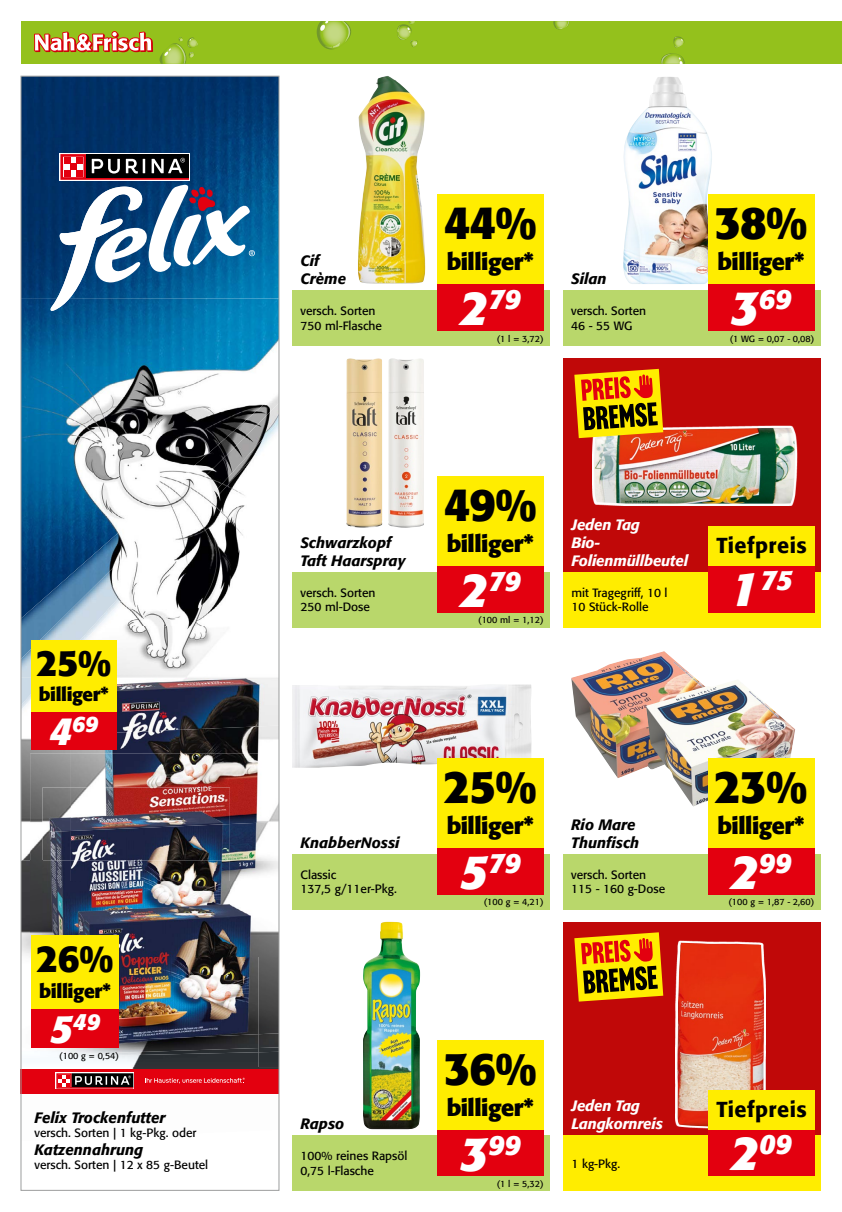
<style>
.page{position:relative;width:842px;height:1212px;background:#fff}
.page>*{position:absolute;margin:0;border:0;box-sizing:border-box;transform-origin:0 0}
.t1{font:700 45.75px "Formata";letter-spacing:-.02em;color:#000}
.t2{font:700 37.8px "Formata";color:#000}
.t3{font:700 36.75px "Formata";color:#000}
.t4{font:italic 700 28.05px "Formata";color:#fff}
.t5{font:700 23.25px "Formata";letter-spacing:-.02em;color:#000}
.t6{font:italic 700 23.1px "Formata";color:#fff}
.t7{font:italic 700 22.5px "Formata";color:#fff}
.t8{font:500 21.6px "Formata";letter-spacing:.02em;color:#000}
.t9{font:700 19.2px "Formata";letter-spacing:-.02em;color:#000}
.t10{font:700 18.6px "Formata";letter-spacing:-.02em;color:#000}
.t11{font:italic 500 15px/18px "Formata";color:#000}
.t12{font:italic 500 15px/18px "Formata";letter-spacing:-.01em;color:#fff}
.t13{font:12px/14.4px "Formata";color:#000}
.t14{font:9px "Formata";color:#000}
.s1{font-size:38.55px}
.s2{font-size:39.6px}
.s3{font-size:48px}
</style>
<div class="page">
<div style="left:21px;top:21px;width:821px;height:43px;background:#94c11c"></div>
<svg style="left:160px;top:37px;width:38px;height:27px"></svg>
<svg style="left:553px;top:21px;width:16px;height:9px"></svg>
<svg style="left:397px;top:21px;width:21px;height:26px"></svg>
<svg style="left:661px;top:36px;width:24px;height:28px"></svg>
<svg style="left:317px;top:21px;width:34px;height:28px"></svg>
<svg style="left:34px;top:32px;width:119px;height:20px"></svg>
<img style="left:358px;top:76px;width:67px;height:208px">
<img style="left:623px;top:77px;width:89px;height:207px">
<img style="left:388px;top:358px;width:36px;height:169px">
<img style="left:346px;top:358px;width:36px;height:169px">
<img style="left:292px;top:684px;width:240px;height:84px">
<img style="left:571px;top:651px;width:125px;height:127px">
<img style="left:646px;top:679px;width:149px;height:127px">
<img style="left:363px;top:922px;width:57px;height:207px">
<div style="left:292px;top:290px;width:258px;height:55px;background:#b9d76b"></div>
<div style="left:563px;top:290px;width:258px;height:55px;background:#b9d76b"></div>
<div style="left:292px;top:572px;width:258px;height:55px;background:#b9d76b"></div>
<div style="left:292px;top:854px;width:258px;height:55px;background:#b9d76b"></div>
<div style="left:563px;top:854px;width:258px;height:55px;background:#b9d76b"></div>
<div style="left:292px;top:1135px;width:258px;height:56px;background:#b9d76b"></div>
<div style="left:437px;top:284px;width:107px;height:47px;background:#e3000f"></div>
<div style="left:437px;top:195px;width:107px;height:89px;background:#ffed00"></div>
<div style="left:708px;top:284px;width:106px;height:47px;background:#e3000f"></div>
<div style="left:708px;top:195px;width:106px;height:89px;background:#ffed00"></div>
<div style="left:437px;top:566px;width:107px;height:46px;background:#e3000f"></div>
<div style="left:437px;top:476px;width:107px;height:90px;background:#ffed00"></div>
<div style="left:437px;top:848px;width:107px;height:46px;background:#e3000f"></div>
<div style="left:437px;top:758px;width:107px;height:90px;background:#ffed00"></div>
<div style="left:708px;top:848px;width:106px;height:46px;background:#e3000f"></div>
<div style="left:708px;top:758px;width:106px;height:90px;background:#ffed00"></div>
<div style="left:437px;top:1129px;width:107px;height:47px;background:#e3000f"></div>
<div style="left:437px;top:1040px;width:107px;height:89px;background:#ffed00"></div>
<img style="left:23px;top:78px;width:254px;height:313px">
<div style="left:60px;top:153px;width:130px;height:28px;background:#fff"></div>
<svg style="left:50px;top:154px;width:205px;height:157px"></svg>
<img style="left:23px;top:678px;width:8px;height:31px">
<img style="left:117px;top:678px;width:160px;height:47px">
<img style="left:23px;top:738px;width:48px;height:84px">
<img style="left:30px;top:754px;width:41px;height:69px">
<img style="left:71px;top:725px;width:206px;height:97px">
<img style="left:42px;top:787px;width:188px;height:44px">
<img style="left:23px;top:1093px;width:254px;height:1px">
<img style="left:63px;top:1058px;width:214px;height:11px">
<img style="left:63px;top:1056px;width:214px;height:2px">
<img style="left:56px;top:1034px;width:221px;height:22px">
<img style="left:23px;top:860px;width:8px;height:97px">
<img style="left:23px;top:852px;width:7px;height:8px">
<img style="left:258px;top:931px;width:19px;height:103px">
<img style="left:30px;top:838px;width:12px;height:118px">
<img style="left:230px;top:822px;width:47px;height:59px">
<img style="left:42px;top:831px;width:29px;height:104px">
<img style="left:71px;top:824px;width:159px;height:57px">
<img style="left:71px;top:1056px;width:187px;height:12px">
<img style="left:71px;top:1054px;width:187px;height:2px">
<img style="left:71px;top:1042px;width:187px;height:12px">
<img style="left:119px;top:956px;width:139px;height:86px">
<img style="left:230px;top:881px;width:28px;height:75px">
<img style="left:71px;top:881px;width:159px;height:94px">
<img style="left:50px;top:298px;width:20px;height:13px">
<img style="left:23px;top:391px;width:254px;height:12px">
<img style="left:23px;top:403px;width:254px;height:275px">
<img style="left:46px;top:421px;width:231px;height:219px">
<img style="left:98px;top:429px;width:179px;height:197px">
<img style="left:51px;top:626px;width:226px;height:52px">
<div style="left:21px;top:1069px;width:258px;height:24px;background:#e3000f"></div>
<svg style="left:133px;top:1073px;width:1px;height:16px"></svg>
<svg style="left:56px;top:1073px;width:77px;height:16px"></svg>
<svg style="left:145px;top:1078px;width:100px;height:5px"></svg>
<div style="left:563px;top:922px;width:258px;height:269px;background:#c00808"></div>
<div style="left:563px;top:358px;width:258px;height:269px;background:#c00808"></div>
<div style="left:563px;top:1135px;width:258px;height:56px;background:#ffed00"></div>
<div style="left:563px;top:572px;width:258px;height:55px;background:#ffed00"></div>
<div style="left:708px;top:566px;width:106px;height:46px;background:#e3000f"></div>
<div style="left:708px;top:526px;width:106px;height:40px;background:#ffed00"></div>
<svg style="left:574px;top:932px;width:89px;height:69px;background:#c37f03"></svg>
<img style="left:592px;top:426px;width:205px;height:80px">
<img style="left:594px;top:428px;width:201px;height:76px">
<svg style="left:574px;top:369px;width:89px;height:69px;background:#c48205"></svg>
<img style="left:675px;top:941px;width:91px;height:188px">
<img style="left:677px;top:943px;width:87px;height:184px">
<div style="left:708px;top:1129px;width:106px;height:47px;background:#e3000f"></div>
<div style="left:708px;top:1090px;width:106px;height:39px;background:#ffed00"></div>
<div style="left:31px;top:712px;width:86px;height:37px;background:#e3000f"></div>
<div style="left:31px;top:640px;width:86px;height:72px;background:#ffed00"></div>
<div style="left:31px;top:1009px;width:88px;height:39px;background:#e3000f"></div>
<div style="left:31px;top:935px;width:88px;height:74px;background:#ffed00"></div>
<h3 class="t3" style="left:37px;top:640px;width:77px">25%</h3>
<h3 class="t10" style="left:39px;top:682px;width:72px">billiger*</h3>
<h3 class="t7" style="left:50px;top:710px;width:50px"><span class="s1">4</span>69</h3>
<h2 class="t2" style="left:37px;top:935px;width:79px">26%</h2>
<h3 class="t9" style="left:39px;top:979px;width:74px">billiger*</h3>
<h3 class="t6" style="left:50px;top:1008px;width:52px"><span class="s2">5</span>49</h3>
<p class="t14" style="left:59px;top:1050px;width:61px">(100 g = 0,54)</p>
<p class="t11" style="left:35px;top:1108px;width:132px">Felix Trockenfutter</p>
<p class="t13" style="left:35px;top:1125px;width:163px">versch. Sorten | 1 kg-Pkg. oder</p>
<p class="t11" style="left:35px;top:1141px;width:110px">Katzennahrung</p>
<p class="t13" style="left:35px;top:1158px;width:175px">versch. Sorten | 12 x 85 g-Beutel</p>
<h1 class="t1" style="left:444px;top:195px;width:95px">44%</h1>
<h1 class="t1" style="left:714px;top:195px;width:95px">38%</h1>
<p class="t11" style="left:300px;top:251px;width:47px">Cif<br>Crème</p>
<h3 class="t5" style="left:447px;top:248px;width:89px">billiger*</h3>
<p class="t11" style="left:571px;top:269px;width:37px">Silan</p>
<h3 class="t5" style="left:717px;top:248px;width:89px">billiger*</h3>
<h3 class="t4" style="left:460px;top:282px;width:62px"><span class="s3">2</span>79</h3>
<p class="t13" style="left:300px;top:304px;width:83px">versch. Sorten<br>750 ml-Flasche</p>
<p class="t13" style="left:571px;top:304px;width:76px">versch. Sorten<br>46 - 55 WG</p>
<h3 class="t4" style="left:731px;top:282px;width:62px"><span class="s3">3</span>69</h3>
<p class="t14" style="left:497px;top:333px;width:48px">(1 l = 3,72)</p>
<p class="t14" style="left:730px;top:333px;width:86px">(1 WG = 0,07 - 0,08)</p>
<p class="t11" style="left:300px;top:533px;width:107px">Schwarzkopf<br>Taft Haarspray</p>
<p class="t13" style="left:300px;top:585px;width:76px">versch. Sorten<br>250 ml-Dose</p>
<h1 class="t1" style="left:444px;top:476px;width:95px">49%</h1>
<h3 class="t5" style="left:447px;top:529px;width:89px">billiger*</h3>
<h3 class="t4" style="left:460px;top:564px;width:62px"><span class="s3">2</span>79</h3>
<p class="t14" style="left:478px;top:615px;width:67px">(100 ml = 1,12)</p>
<p class="t12" style="left:571px;top:515px;width:118px">Jeden Tag<br>Bio-<br>Folienmüllbeutel</p>
<p class="t13" style="left:571px;top:585px;width:98px">mit Tragegriff, 10 l<br>10 Stück-Rolle</p>
<h3 class="t8" style="left:716px;top:532px;width:92px">Tiefpreis</h3>
<h3 class="t4" style="left:730px;top:563px;width:64px"><span class="s3">1</span>75</h3>
<h1 class="t1" style="left:444px;top:758px;width:95px">25%</h1>
<h1 class="t1" style="left:714px;top:758px;width:95px">23%</h1>
<p class="t11" style="left:300px;top:833px;width:101px">KnabberNossi</p>
<h3 class="t5" style="left:447px;top:811px;width:89px">billiger*</h3>
<p class="t11" style="left:571px;top:815px;width:70px">Rio Mare<br>Thunfisch</p>
<h3 class="t5" style="left:717px;top:811px;width:89px">billiger*</h3>
<h3 class="t4" style="left:460px;top:846px;width:62px"><span class="s3">5</span>79</h3>
<p class="t13" style="left:300px;top:867px;width:98px">Classic<br>137,5 g/11er-Pkg.</p>
<p class="t13" style="left:571px;top:867px;width:95px">versch. Sorten<br>115 - 160 g-Dose</p>
<h3 class="t4" style="left:731px;top:846px;width:62px"><span class="s3">2</span>99</h3>
<p class="t14" style="left:484px;top:896px;width:61px">(100 g = 4,21)</p>
<p class="t14" style="left:728px;top:896px;width:87px">(100 g = 1,87 - 2,60)</p>
<p class="t11" style="left:300px;top:1115px;width:45px">Rapso</p>
<p class="t13" style="left:300px;top:1149px;width:108px">100% reines Rapsöl<br>0,75 l-Flasche</p>
<h1 class="t1" style="left:444px;top:1040px;width:95px">36%</h1>
<h3 class="t5" style="left:447px;top:1093px;width:89px">billiger*</h3>
<h3 class="t4" style="left:460px;top:1127px;width:62px"><span class="s3">3</span>99</h3>
<p class="t14" style="left:497px;top:1178px;width:48px">(1 l = 5,32)</p>
<p class="t12" style="left:571px;top:1097px;width:93px">Jeden Tag<br>Langkornreis</p>
<p class="t13" style="left:571px;top:1156px;width:50px">1 kg-Pkg.</p>
<h3 class="t8" style="left:716px;top:1096px;width:92px">Tiefpreis</h3>
<h3 class="t4" style="left:731px;top:1126px;width:62px"><span class="s3">2</span>09</h3>
</div>
